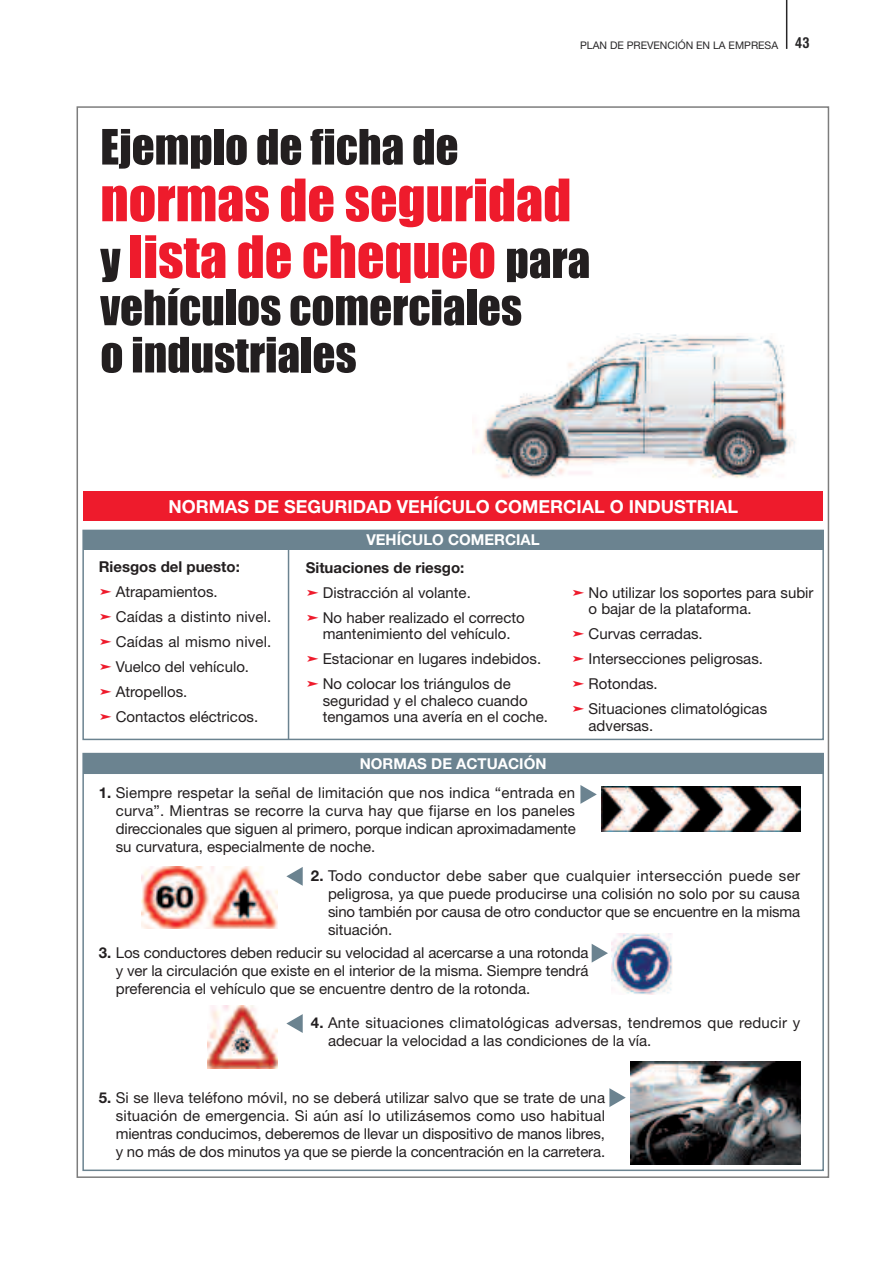
<style>
.page{position:relative;width:893px;height:1263px;background:#fff}
.page>*{position:absolute;margin:0;border:0;box-sizing:border-box;transform-origin:0 0}
.t1{font:700 18px "Helvetica Neue";color:#fff}
.t2{font:15px/25px "Helvetica Neue";color:#231f20}
.t3{font:700 15px "Helvetica Neue";color:#fff}
.t4{font:700 15px "Helvetica Neue";color:#231f20}
.t5{font:10.5px "Helvetica Neue";color:#272627}
.s1{font-family:"Helvetica Rounded";font-weight:700;font-stretch:condensed;font-size:15px}
.s2{font-weight:700}
.s3{font-family:"Monotype Sorts";color:#ee1b2c}
</style>
<div class="page">
<hr style="left:786px;top:0;width:1px;height:49px;background:#272627">
<img style="left:472px;top:333px;width:324px;height:146px">
<div style="left:85px;top:533px;width:736px;height:17px;background:#6b8390"></div>
<hr style="left:288px;top:538px;width:1px;height:201px;background:#6b8390">
<div style="left:82px;top:530px;width:742px;height:210px;border:2px solid #6b8390"></div>
<div style="left:83px;top:491px;width:740px;height:30px;background:#ee1b2c"></div>
<div style="left:85px;top:756px;width:736px;height:18px;background:#6b8390"></div>
<div style="left:82px;top:753px;width:742px;height:418px;border:2px solid #6b8390"></div>
<img style="left:142px;top:866px;width:135px;height:63px">
<img style="left:611px;top:934px;width:61px;height:61px">
<img style="left:631px;top:1062px;width:169px;height:102px">
<img style="left:208px;top:1005px;width:69px;height:63px">
<svg style="left:102px;top:343px;width:20px;height:30px"></svg>
<svg style="left:133px;top:337px;width:166px;height:36px"></svg>
<div style="left:302px;top:337px;width:9px;height:35px;background:#231f20"></div>
<svg style="left:314px;top:343px;width:42px;height:30px"></svg>
<svg style="left:100px;top:288px;width:123px;height:38px"></svg>
<div style="left:226px;top:290px;width:9px;height:35px;background:#231f20"></div>
<svg style="left:238px;top:295px;width:42px;height:31px"></svg>
<svg style="left:291px;top:290px;width:173px;height:36px"></svg>
<div style="left:467px;top:290px;width:9px;height:35px;background:#231f20"></div>
<svg style="left:479px;top:295px;width:42px;height:31px"></svg>
<svg style="left:100px;top:249px;width:21px;height:33px"></svg>
<div style="left:130px;top:235px;width:11px;height:43px;background:#ee1b2c"></div>
<svg style="left:145px;top:235px;width:80px;height:44px"></svg>
<svg style="left:238px;top:235px;width:53px;height:44px"></svg>
<svg style="left:303px;top:235px;width:191px;height:48px"></svg>
<svg style="left:507px;top:248px;width:82px;height:34px"></svg>
<svg style="left:102px;top:186px;width:167px;height:36px"></svg>
<svg style="left:281px;top:179px;width:52px;height:43px"></svg>
<svg style="left:346px;top:179px;width:223px;height:48px"></svg>
<svg style="left:102px;top:129px;width:109px;height:40px"></svg>
<div style="left:214px;top:129px;width:9px;height:36px;background:#231f20"></div>
<svg style="left:226px;top:135px;width:21px;height:30px"></svg>
<svg style="left:257px;top:129px;width:44px;height:36px"></svg>
<svg style="left:310px;top:129px;width:93px;height:36px"></svg>
<svg style="left:413px;top:129px;width:44px;height:36px"></svg>
<img style="left:602px;top:787px;width:198px;height:44px">
<svg style="left:609px;top:1088px;width:17px;height:19px"></svg>
<svg style="left:592px;top:944px;width:16px;height:18px"></svg>
<svg style="left:580px;top:785px;width:17px;height:19px"></svg>
<svg style="left:286px;top:867px;width:17px;height:19px"></svg>
<svg style="left:286px;top:1014px;width:17px;height:19px"></svg>
<p class="t5" style="left:580px;top:41px;width:231px">PLAN DE PREVENCIÓN EN LA EMPRESA <span class="s1">43</span></p>
<p class="t1" style="left:168px;top:500px;width:571px">NORMAS DE SEGURIDAD VEHÍCULO COMERCIAL O INDUSTRIAL</p>
<p class="t3" style="left:366px;top:535px;width:175px">VEHÍCULO COMERCIAL</p>
<p class="t2" style="left:99px;top:556px;width:174px"><span class="s2">Riesgos del puesto:<br></span><span class="s3">➤</span> Atrapamientos.<br><span class="s3">➤</span> Caídas a distinto nivel. <span class="s3">➤</span> Caídas al mismo nivel. <span class="s3">➤</span> Vuelco del vehículo.<br><span class="s3">➤</span> Atropellos.<br><span class="s3">➤</span> Contactos eléctricos.</p>
<p class="t4" style="left:306px;top:562px;width:160px">Situaciones de riesgo:</p>
<p class="t2" style="left:306px;top:581px;width:220px"><span class="s3">➤</span> Distracción al volante.<br><span class="s3">➤</span> No haber realizado el correcto</p>
<p class="t2" style="left:306px;top:623px;width:237px;text-indent:17px">mantenimiento del vehículo.<br><span class="s3">➤</span> Estacionar en lugares indebidos. <span class="s3">➤</span> No colocar los triángulos de</p>
<p class="t2" style="left:323px;top:694px;width:227px;line-height:16.5px">seguridad y el chaleco cuando tengamos una avería en el coche.</p>
<p class="t2" style="left:589px;top:586px;width:226px;line-height:16.5px;text-indent:-17px"><span class="s3">➤</span> No utilizar los soportes para subir o bajar de la plataforma.</p>
<p class="t2" style="left:571px;top:623px;width:197px"><span class="s3">➤</span> Curvas cerradas.<br><span class="s3">➤</span> Intersecciones peligrosas. <span class="s3">➤</span> Rotondas.<br><span class="s3">➤</span> Situaciones climatológicas</p>
<p class="t2" style="left:589px;top:714px;width:66px">adversas.</p>
<p class="t3" style="left:360px;top:759px;width:188px">NORMAS DE ACTUACIÓN</p>
<p class="t2" style="left:116px;top:785px;width:462px;line-height:18px;text-align:justify;text-indent:-17px"><span class="s2">1.</span> Siempre respetar la señal de limitación que nos indica “entrada en curva”. Mientras se recorre la curva hay que fijarse en los paneles direccionales que siguen al primero, porque indican aproximadamente su curvatura, especialmente de noche.</p>
<p class="t2" style="left:328px;top:868px;width:474px;line-height:18px;text-align:justify;text-indent:-17px"><span class="s2">2.</span> Todo conductor debe saber que cualquier intersección puede ser peligrosa, ya que puede producirse una colisión no solo por su causa sino también por causa de otro conductor que se encuentre en la misma situación.</p>
<p class="t2" style="left:116px;top:945px;width:474px;line-height:18px;text-align:justify;text-indent:-17px"><span class="s2">3.</span> Los conductores deben reducir su velocidad al acercarse a una rotonda y ver la circulación que existe en el interior de la misma. Siempre tendrá preferencia el vehículo que se encuentre dentro de la rotonda.</p>
<p class="t2" style="left:328px;top:1015px;width:474px;line-height:18px;text-indent:-17px"><span class="s2">4.</span> Ante situaciones climatológicas adversas, tendremos que reducir y adecuar la velocidad a las condiciones de la vía.</p>
<p class="t2" style="left:116px;top:1090px;width:491px;line-height:18px;text-align:justify;text-indent:-17px"><span class="s2">5.</span> Si se lleva teléfono móvil, no se deberá utilizar salvo que se trate de una situación de emergencia. Si aún así lo utilizásemos como uso habitual mientras conducimos, deberemos de llevar un dispositivo de manos libres, y no más de dos minutos ya que se pierde la concentración en la carretera.</p>
</div>
